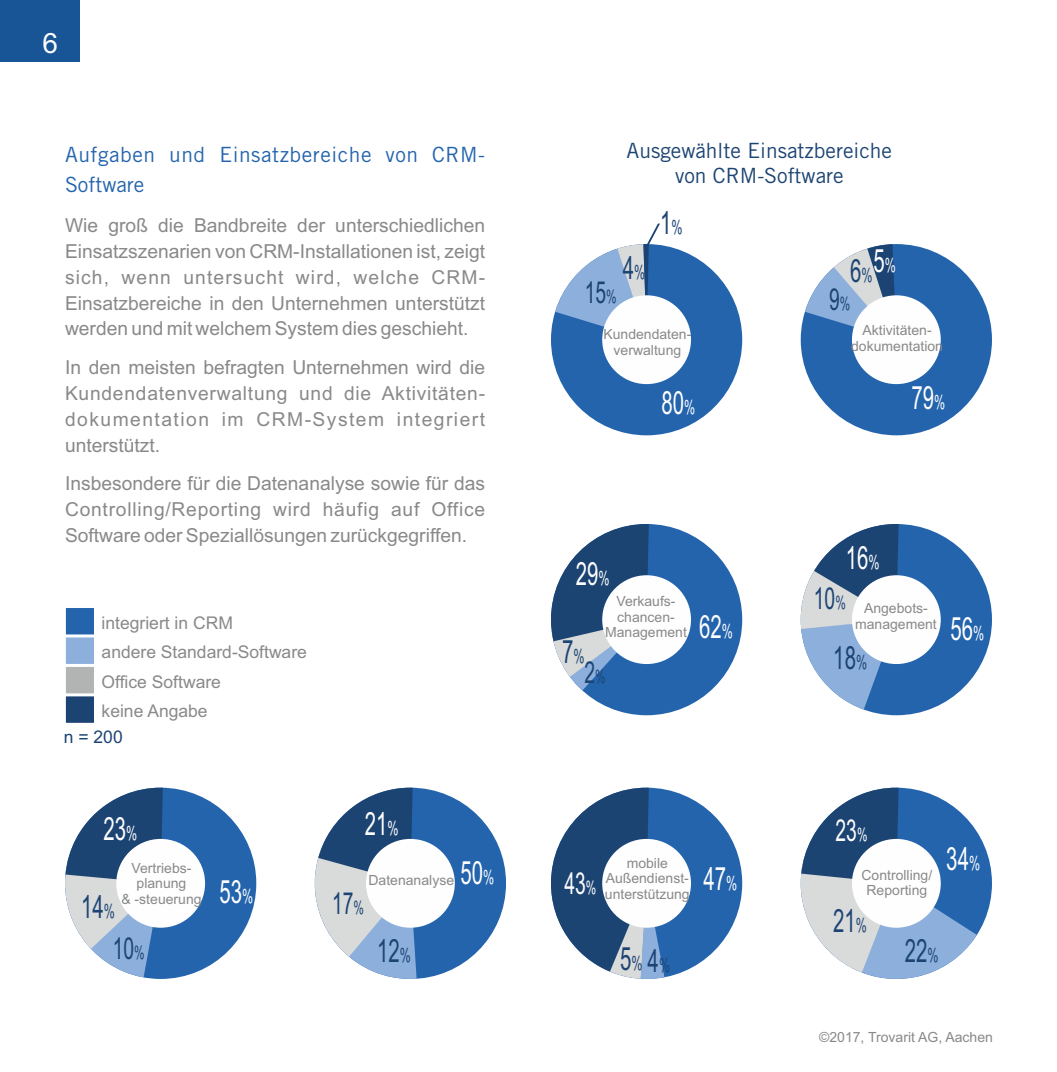
<style>
.page{position:relative;width:1057px;height:1072px;background:#fff}
.page>*{position:absolute;margin:0;border:0;box-sizing:border-box;transform-origin:0 0}
.t1{font:32.02px "Arial";color:#fefefe;scale:.64 1}
.t2{font:32.02px "Arial";color:#1c4473;scale:.64 1}
.t3{font:30.28px "Arial";color:#1c4473;scale:.64 1}
.t4{font:30.28px "Arial";color:#fefefe;scale:.64 1}
.t5{font:28px "Arial";color:#fefefe}
.t6{font:21px/29.8px "Trade Gothic";letter-spacing:.025em;color:#2364ad}
.t7{font:21px/24.8px "Trade Gothic";color:#1c4473;text-align:center}
.t8{font:19.25px/25.7px "Arial";color:#898989;text-align:justify}
.t9{font:17.5px/29.4px "Arial";color:#898989}
.t10{font:17.5px "Arial";color:#1c4473}
.t11{font:14px/15.6px "Arial";color:#898989;text-align:center}
.s1{font-size:19.6px}
.s2{font-size:18.55px}
</style>
<div class="page">
<div style="left:800px;top:244px;width:192px;height:191px;background:#2364ad;border-radius:50%"></div>
<svg style="left:805px;top:244px;width:91px;height:89px"></svg>
<div style="left:852px;top:295px;width:88px;height:89px;background:#fefefe;border-radius:50%"></div>
<div style="left:551px;top:244px;width:191px;height:191px;background:#2364ad;border-radius:50%"></div>
<div style="left:602px;top:295px;width:89px;height:89px;background:#fefefe;border-radius:50%"></div>
<svg style="left:555px;top:223px;width:105px;height:117px"></svg>
<div style="left:551px;top:524px;width:191px;height:191px;background:#2364ad;border-radius:50%"></div>
<svg style="left:551px;top:524px;width:98px;height:166px"></svg>
<div style="left:602px;top:575px;width:89px;height:89px;background:#fefefe;border-radius:50%"></div>
<div style="left:800px;top:524px;width:192px;height:191px;background:#2364ad;border-radius:50%"></div>
<svg style="left:800px;top:524px;width:98px;height:185px"></svg>
<div style="left:852px;top:575px;width:88px;height:89px;background:#fefefe;border-radius:50%"></div>
<div style="left:65px;top:787px;width:191px;height:191px;background:#2364ad;border-radius:50%"></div>
<svg style="left:65px;top:787px;width:98px;height:190px"></svg>
<div style="left:116px;top:839px;width:89px;height:88px;background:#fefefe;border-radius:50%"></div>
<div style="left:315px;top:787px;width:191px;height:191px;background:#2364ad;border-radius:50%"></div>
<svg style="left:315px;top:787px;width:101px;height:191px"></svg>
<div style="left:366px;top:839px;width:89px;height:88px;background:#fefefe;border-radius:50%"></div>
<div style="left:551px;top:787px;width:191px;height:191px;background:#2364ad;border-radius:50%"></div>
<svg style="left:551px;top:787px;width:113px;height:191px"></svg>
<div style="left:602px;top:839px;width:89px;height:88px;background:#fefefe;border-radius:50%"></div>
<div style="left:800px;top:787px;width:192px;height:191px;background:#2364ad;border-radius:50%"></div>
<svg style="left:800px;top:787px;width:177px;height:191px"></svg>
<div style="left:852px;top:839px;width:88px;height:88px;background:#fefefe;border-radius:50%"></div>
<svg style="left:65px;top:608px;width:29px;height:115px;background:#708fb4"></svg>
<div style="left:0;top:0;width:80px;height:62px;background:#175596"></div>
<h3 class="t5" style="left:42px;top:32px;width:17px">6</h3>
<p class="t6" style="left:65px;top:140px;width:421px">Aufgaben und Einsatzbereiche von CRM-<br>Software</p>
<p class="t8" style="left:65px;top:214px;width:422px">Wie groß die Bandbreite der unterschiedlichen Einsatzszenarien von CRM-Installationen ist, zeigt sich, wenn untersucht wird, welche CRM-Einsatzbereiche in den Unternehmen unterstützt werden und mit welchem System dies geschieht.</p>
<p class="t8" style="left:65px;top:356px;width:422px">In den meisten befragten Unternehmen wird die Kundendatenverwaltung und die Aktivitäten&shy;dokumentation im CRM-System integriert unterstützt.</p>
<p class="t8" style="left:65px;top:472px;width:422px">Insbesondere für die Datenanalyse sowie für das Controlling/Reporting wird häufig auf Office Software oder Speziallösungen zurückgegriffen.</p>
<p class="t9" style="left:102px;top:609px;width:207px">integriert in CRM<br>andere Standard-Software<br>Office Software<br>keine Angabe</p>
<p class="t10" style="left:64px;top:730px;width:60px">n = 200</p>
<h1 class="t1" style="left:103px;top:816px;width:54px">23<span class="s1">%</span></h1>
<h1 class="t1" style="left:365px;top:811px;width:54px">21<span class="s1">%</span></h1>
<p class="t11" style="left:121px;top:861px;width:82px">Vertriebs&shy;planung<br>&amp; -steuerung</p>
<h1 class="t2" style="left:81px;top:895px;width:54px">14<span class="s1">%</span></h1>
<h1 class="t1" style="left:219px;top:879px;width:54px">53<span class="s1">%</span></h1>
<h1 class="t1" style="left:460px;top:861px;width:54px">50<span class="s1">%</span></h1>
<p class="t11" style="left:368px;top:874px;width:87px">Datenanalyse</p>
<h2 class="t3" style="left:332px;top:892px;width:51px">17<span class="s2">%</span></h2>
<h2 class="t3" style="left:113px;top:937px;width:51px">10<span class="s2">%</span></h2>
<h1 class="t2" style="left:377px;top:938px;width:54px">12<span class="s1">%</span></h1>
<p class="t7" style="left:626px;top:137px;width:267px">Ausgewählte Einsatzbereiche von CRM-Software</p>
<h1 class="t2" style="left:622px;top:256px;width:37px">4<span class="s1">%</span></h1>
<h2 class="t3" style="left:585px;top:280px;width:51px">15<span class="s2">%</span></h2>
<h1 class="t2" style="left:660px;top:211px;width:37px">1<span class="s1">%</span></h1>
<p class="t11" style="left:603px;top:327px;width:89px">Kundendaten&shy;verwaltung</p>
<h1 class="t1" style="left:661px;top:390px;width:54px">80<span class="s1">%</span></h1>
<h1 class="t1" style="left:576px;top:561px;width:54px">29<span class="s1">%</span></h1>
<p class="t11" style="left:605px;top:594px;width:83px">Verkaufs&shy;chancen-<br>Management</p>
<h1 class="t2" style="left:562px;top:640px;width:37px">7<span class="s1">%</span></h1>
<h2 class="t3" style="left:584px;top:661px;width:35px">2<span class="s2">%</span></h2>
<h1 class="t1" style="left:699px;top:614px;width:54px">62<span class="s1">%</span></h1>
<h1 class="t1" style="left:873px;top:248px;width:37px">5<span class="s1">%</span></h1>
<h1 class="t2" style="left:850px;top:259px;width:37px">6<span class="s1">%</span></h1>
<h2 class="t3" style="left:829px;top:288px;width:35px">9<span class="s2">%</span></h2>
<p class="t11" style="left:851px;top:324px;width:93px">Aktivitäten&shy;dokumentation</p>
<h1 class="t1" style="left:911px;top:386px;width:54px">79<span class="s1">%</span></h1>
<h1 class="t1" style="left:845px;top:545px;width:54px">16<span class="s1">%</span></h1>
<h2 class="t3" style="left:814px;top:586px;width:51px">10<span class="s2">%</span></h2>
<p class="t11" style="left:855px;top:602px;width:83px">Angebots&shy;management</p>
<h1 class="t2" style="left:833px;top:645px;width:54px">18<span class="s1">%</span></h1>
<h1 class="t1" style="left:950px;top:617px;width:54px">56<span class="s1">%</span></h1>
<h2 class="t4" style="left:835px;top:819px;width:51px">23<span class="s2">%</span></h2>
<p class="t11" style="left:605px;top:856px;width:86px">mobile<br>Außendienst&shy;unterstützung</p>
<h1 class="t1" style="left:703px;top:866px;width:54px">47<span class="s1">%</span></h1>
<h2 class="t4" style="left:564px;top:871px;width:51px">43<span class="s2">%</span></h2>
<p class="t11" style="left:861px;top:868px;width:72px">Controlling/<br>Reporting</p>
<h1 class="t2" style="left:833px;top:908px;width:54px">21<span class="s1">%</span></h1>
<h1 class="t2" style="left:620px;top:947px;width:79px">5<span class="s1">%</span> 4<span class="s1">%</span></h1>
<h1 class="t2" style="left:905px;top:938px;width:54px">22<span class="s1">%</span></h1>
<h1 class="t1" style="left:946px;top:846px;width:54px">34<span class="s1">%</span></h1>
<p class="t11" style="left:819px;top:1031px;width:175px">©2017, Trovarit AG, Aachen</p>
</div>
